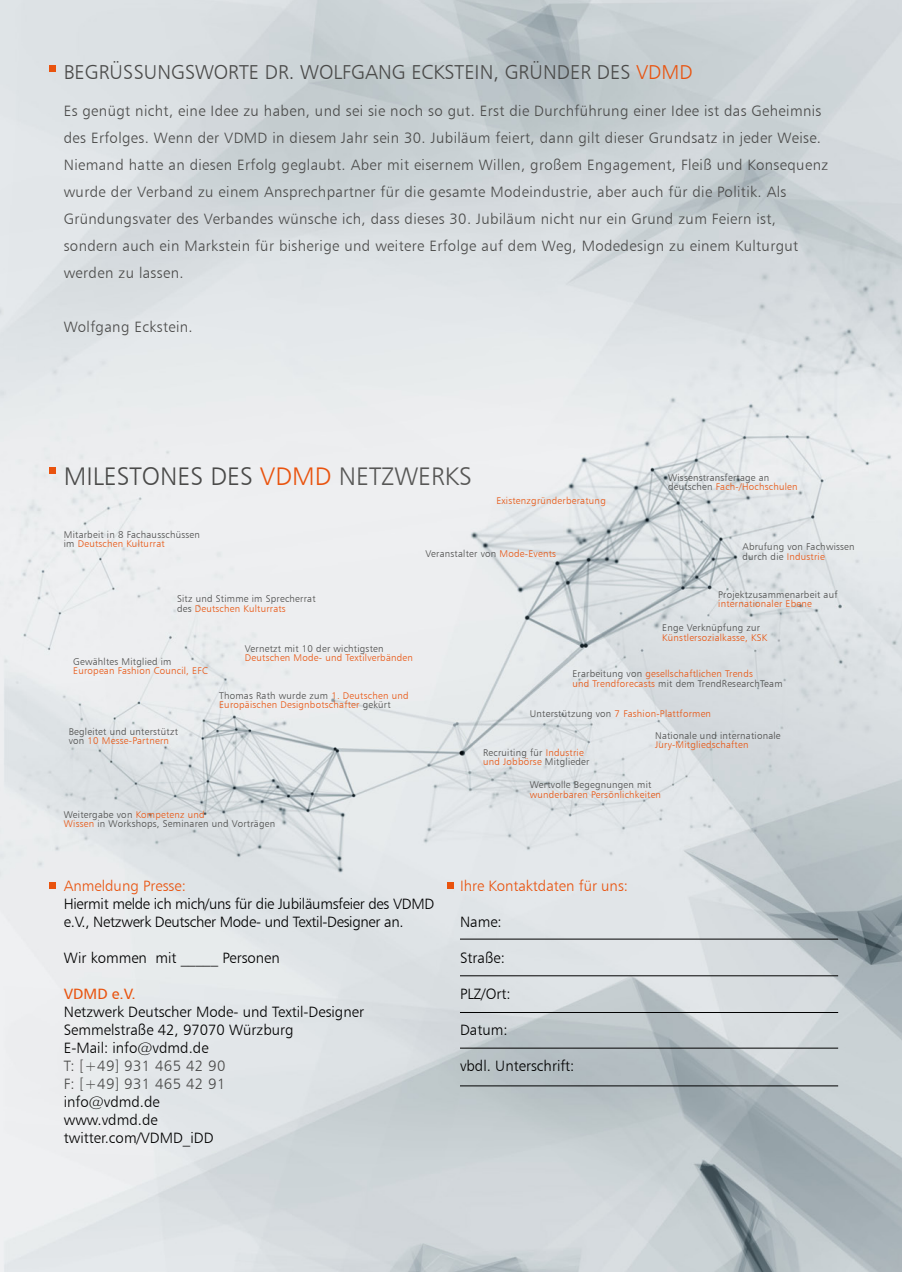
<style>
.page{position:relative;width:902px;height:1272px;background:#fff}
.page>*{position:absolute;margin:0;border:0;box-sizing:border-box;transform-origin:0 0}
.t1{font:25.5px "Humanist 777 BT Light B";color:#4a4a49}
.t2{font:20.1px "Humanist 777 BT Light B";color:#4a4a49}
.t3{font:15px/27px "Humanist 777 BT Light B";letter-spacing:.025em;color:#4a4a49}
.t4{font:15px/18px "Humanist 777 BT Light B";color:#000}
.t5{font:15px/18px "Humanist 777 BT Light B";letter-spacing:-.02em;color:#000}
.t6{font:15px "Humanist 777 BT Light B";color:#e9530e}
.t7{font:15px "Humanist 777 BT Roman B";color:#e9530e}
.t8{font:9.75px/9.4px "Humanist 777 BT Light B";letter-spacing:.025em;color:#4a4a49}
.t9{font:9.75px/9.4px "Humanist 777 BT Light B";letter-spacing:.025em;color:#e9530e}
.s1{color:#e9530e}
.s2{color:#575756}
.s3{color:#4a4a49}
</style>
<div class="page">
<img style="left:0;top:0;width:901px;height:1271px">
<svg style="left:50px;top:467px;width:6px;height:6px"></svg>
<svg style="left:50px;top:65px;width:6px;height:6px"></svg>
<svg style="left:50px;top:882px;width:6px;height:6px"></svg>
<svg style="left:447px;top:882px;width:6px;height:6px"></svg>
<hr style="left:460px;top:938px;width:378px;height:1px;background:#000">
<hr style="left:460px;top:975px;width:378px;height:1px;background:#000">
<hr style="left:460px;top:1012px;width:378px;height:1px;background:#000">
<hr style="left:460px;top:1047px;width:378px;height:1px;background:#000">
<hr style="left:460px;top:1085px;width:378px;height:1px;background:#000">
<h2 class="t2" style="left:64px;top:60px;width:630px">BEGRÜSSUNGSWORTE DR. WOLFGANG ECKSTEIN, GRÜNDER DES <span class="s1">VDMD</span></h2>
<p class="t3" style="left:64px;top:97px;width:766px">Es genügt nicht, eine Idee zu haben, und sei sie noch so gut. Erst die Durchführung einer Idee ist das Geheimnis des Erfolges. Wenn der VDMD in diesem Jahr sein 30. Jubiläum feiert, dann gilt dieser Grundsatz in jeder Weise.<br>Niemand hatte an diesen Erfolg geglaubt. Aber mit eisernem Willen, großem Engagement, Fleiß und Konsequenz wurde der Verband zu einem Ansprechpartner für die gesamte Modeindustrie, aber auch für die Politik. Als Gründungsvater des Verbandes wünsche ich, dass dieses 30. Jubiläum nicht nur ein Grund zum Feiern ist, sondern auch ein Markstein für bisherige und weitere Erfolge auf dem Weg, Modedesign zu einem Kulturgut werden zu lassen.</p>
<p class="t3" style="left:64px;top:313px;width:130px">Wolfgang Eckstein.</p>
<h1 class="t1" style="left:64px;top:460px;width:409px">MILESTONES DES <span class="s1">VDMD</span> <span class="s2">NETZWERKS</span></h1>
<p class="t8" style="left:64px;top:529px;width:138px">Mitarbeit in 8 Fachausschüssen im <span class="s1">Deutschen Kulturrat</span></p>
<p class="t9" style="left:496px;top:495px;width:111px">Existenzgründerberatung</p>
<p class="t8" style="left:177px;top:594px;width:140px">Sitz und Stimme im Sprecherrat des <span class="s1">Deutschen Kulturrats</span></p>
<p class="t8" style="left:425px;top:549px;width:132px">Veranstalter von <span class="s1">Mode-Events</span></p>
<p class="t8" style="left:668px;top:472px;width:131px">Wissenstransfertage an deutschen <span class="s1">Fach-/Hochschulen</span></p>
<p class="t8" style="left:742px;top:542px;width:114px">Abrufung von Fachwissen durch die <span class="s1">Industrie</span></p>
<p class="t8" style="left:718px;top:589px;width:121px">Projektzusammenarbeit auf</p>
<p class="t9" style="left:718px;top:599px;width:95px">internationaler Ebene</p>
<p class="t8" style="left:662px;top:623px;width:99px">Enge Verknüpfung zur</p>
<p class="t9" style="left:662px;top:632px;width:107px">Künstlersozialkasse, KSK</p>
<p class="t8" style="left:73px;top:656px;width:100px">Gewähltes Mitglied im</p>
<p class="t9" style="left:73px;top:665px;width:136px">European Fashion Council, EFC</p>
<p class="t8" style="left:69px;top:726px;width:111px">Begleitet und unterstützt von <span class="s1">10 Messe-Partnern</span></p>
<p class="t8" style="left:245px;top:643px;width:140px">Vernetzt mit 10 der wichtigsten</p>
<p class="t9" style="left:245px;top:653px;width:170px">Deutschen Mode- und Textilverbänden</p>
<p class="t9" style="left:219px;top:690px;width:191px"><span class="s3">Thomas Rath wurde zum</span> 1. Deutschen und<br>Europäischen Designbotschafter <span class="s3">gekürt</span></p>
<p class="t8" style="left:64px;top:809px;width:213px">Weitergabe von <span class="s1">Kompetenz und<br>Wissen</span> in Workshops, Seminaren und Vorträgen</p>
<p class="t6" style="left:64px;top:876px;width:124px">Anmeldung Presse:</p>
<p class="t5" style="left:64px;top:894px;width:372px">Hiermit melde ich mich/uns für die Jubiläumsfeier des VDMD e.V., Netzwerk Deutscher Mode- und Textil-Designer an.</p>
<p class="t4" style="left:64px;top:948px;width:217px">Wir kommen mit _____ Personen</p>
<p class="t7" style="left:64px;top:984px;width:73px">VDMD e.V.</p>
<p class="t4" style="left:64px;top:1002px;width:302px">Netzwerk Deutscher Mode- und Textil-Designer<br>Semmelstraße 42, 97070 Würzburg<br>E-Mail: info@vdmd.de</p>
<p class="t3" style="left:64px;top:1056px;width:163px;line-height:18px">T: [+49] 931 465 42 90<br>F: [+49] 931 465 42 91</p>
<p class="t4" style="left:64px;top:1092px;width:151px">info@vdmd.de www.vdmd.de twitter.com/VDMD_iDD</p>
<p class="t9" style="left:572px;top:669px;width:211px"><span class="s3">Erarbeitung von</span> gesellschaftlichen Trends<br>und Trendforecasts <span class="s3">mit dem TrendResearchTeam</span></p>
<p class="t9" style="left:529px;top:708px;width:183px"><span class="s3">Unterstützung von</span> 7 Fashion-Plattformen</p>
<p class="t8" style="left:483px;top:747px;width:108px">Recruiting für <span class="s1">Industrie und Jobbörse</span> Mitglieder</p>
<p class="t8" style="left:655px;top:730px;width:127px">Nationale und internationale</p>
<p class="t9" style="left:655px;top:740px;width:95px">Jury-Mitgliedschaften</p>
<p class="t8" style="left:529px;top:780px;width:123px">Wertvolle Begegnungen mit</p>
<p class="t9" style="left:529px;top:789px;width:133px">wunderbaren Persönlichkeiten</p>
<p class="t6" style="left:460px;top:876px;width:169px">Ihre Kontaktdaten für uns:</p>
<p class="t4" style="left:460px;top:912px;width:43px">Name:</p>
<p class="t4" style="left:460px;top:948px;width:46px">Straße:</p>
<p class="t4" style="left:460px;top:984px;width:52px">PLZ/Ort:</p>
<p class="t4" style="left:460px;top:1020px;width:49px">Datum:</p>
<p class="t4" style="left:460px;top:1056px;width:116px">vbdl. Unterschrift:</p>
</div>
